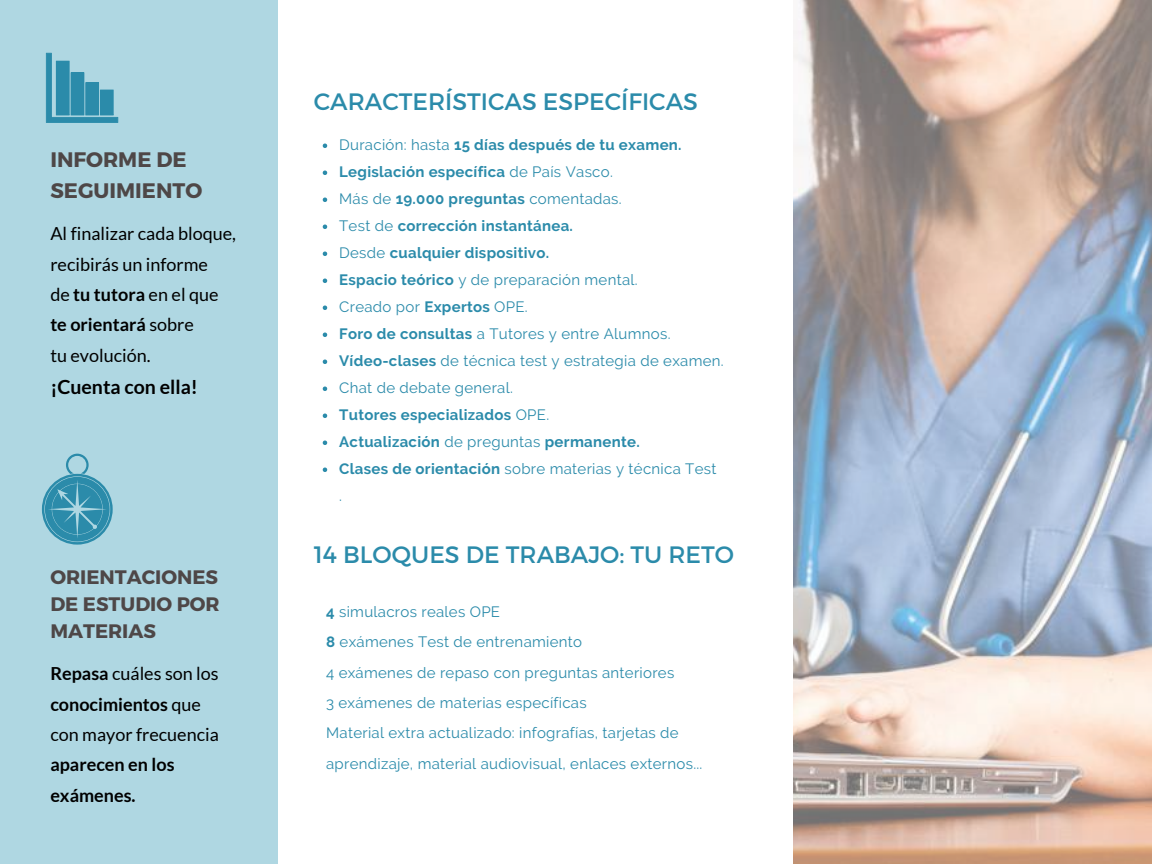
<style>
.page{position:relative;width:1152px;height:864px;background:#fff}
.page>*{position:absolute;margin:0;border:0;box-sizing:border-box;transform-origin:0 0}
.t1{font:23.7px "Montserrat";color:#2b8baa}
.t2{font:700 21px/31.5px "Montserrat";color:#4e4747}
.t3{font:700 19.5px/27px "Montserrat";color:#4e4747;text-align:justify}
.t4{font:700 19.5px "Lato";color:#000}
.t5{font:18px/30.3px "Lato";color:#000}
.t6{font:700 18px/30.3px "Lato";color:#000}
.t7{font:700 15px/27px "Raleway";letter-spacing:.02em;color:#2b8baa}
.t8{font:15px/30.3px "Raleway";letter-spacing:.02em;color:#2b8baa}
.s1{font-weight:700}
.s2{font-weight:400}
</style>
<div class="page">
<img style="left:793px;top:0;width:359px;height:864px">
<svg style="left:323px;top:144px;width:4px;height:4px"></svg>
<svg style="left:323px;top:171px;width:4px;height:4px"></svg>
<svg style="left:323px;top:198px;width:4px;height:4px"></svg>
<svg style="left:323px;top:225px;width:4px;height:4px"></svg>
<svg style="left:323px;top:252px;width:4px;height:4px"></svg>
<svg style="left:323px;top:279px;width:4px;height:4px"></svg>
<svg style="left:323px;top:306px;width:4px;height:4px"></svg>
<svg style="left:323px;top:333px;width:4px;height:4px"></svg>
<svg style="left:323px;top:360px;width:4px;height:4px"></svg>
<svg style="left:323px;top:387px;width:4px;height:4px"></svg>
<svg style="left:323px;top:414px;width:4px;height:4px"></svg>
<svg style="left:323px;top:441px;width:4px;height:4px"></svg>
<svg style="left:323px;top:468px;width:4px;height:4px"></svg>
<div style="left:0;top:0;width:278px;height:864px;background:#afd7e2"></div>
<svg style="left:42px;top:454px;width:71px;height:91px"></svg>
<svg style="left:46px;top:53px;width:72px;height:70px"></svg>
<h2 class="t2" style="left:50px;top:143px;width:153px">INFORME DE<br>SEGUIMIENTO</h2>
<p class="t5" style="left:50px;top:218px;width:187px">Al finalizar cada bloque, recibirás un informe<br>de <span class="s1">tu tutora</span> en el que <span class="s1">te orientará</span> sobre<br>tu evolución.</p>
<h3 class="t4" style="left:50px;top:375px;width:149px">¡Cuenta con ella!</h3>
<h3 class="t3" style="left:50px;top:562px;width:171px">ORIENTACIONES DE ESTUDIO POR MATERIAS</h3>
<p class="t5" style="left:50px;top:658px;width:170px"><span class="s1">Repasa</span> cuáles son los <span class="s1">conocimientos</span> que con mayor frecuencia</p>
<p class="t6" style="left:50px;top:749px;width:126px">aparecen en los exámenes.</p>
<h1 class="t1" style="left:314px;top:86px;width:386px">CARACTERÍSTICAS ESPECÍFICAS</h1>
<p class="t7" style="left:339px;top:131px;width:386px"><span class="s2">Duración: hasta</span> 15 días después de tu examen.<br>Legislación específica <span class="s2">de País Vasco.<br>Más de</span> 19.000 preguntas <span class="s2">comentadas.<br>Test de</span> corrección instantánea.<br><span class="s2">Desde</span> cualquier dispositivo.<br>Espacio teórico <span class="s2">y de preparación mental.<br>Creado por</span> Expertos <span class="s2">OPE.<br></span>Foro de consultas <span class="s2">a Tutores y entre Alumnos.<br></span>Vídeo-clases <span class="s2">de técnica test y estrategia de examen.<br>Chat de debate general.<br></span>Tutores especializados <span class="s2">OPE.<br></span>Actualización <span class="s2">de preguntas</span> permanente.<br>Clases de orientación <span class="s2">sobre materias y técnica Test<br>.</span></p>
<h1 class="t1" style="left:314px;top:539px;width:422px">14 BLOQUES DE TRABAJO: TU RETO</h1>
<p class="t8" style="left:326px;top:596px;width:378px"><span class="s1">4</span> simulacros reales OPE<br><span class="s1">8</span> exámenes Test de entrenamiento<br>4 exámenes de repaso con preguntas anteriores<br>3 exámenes de materias específicas<br>Material extra actualizado: infografías, tarjetas de aprendizaje, material audiovisual, enlaces externos...</p>
</div>
